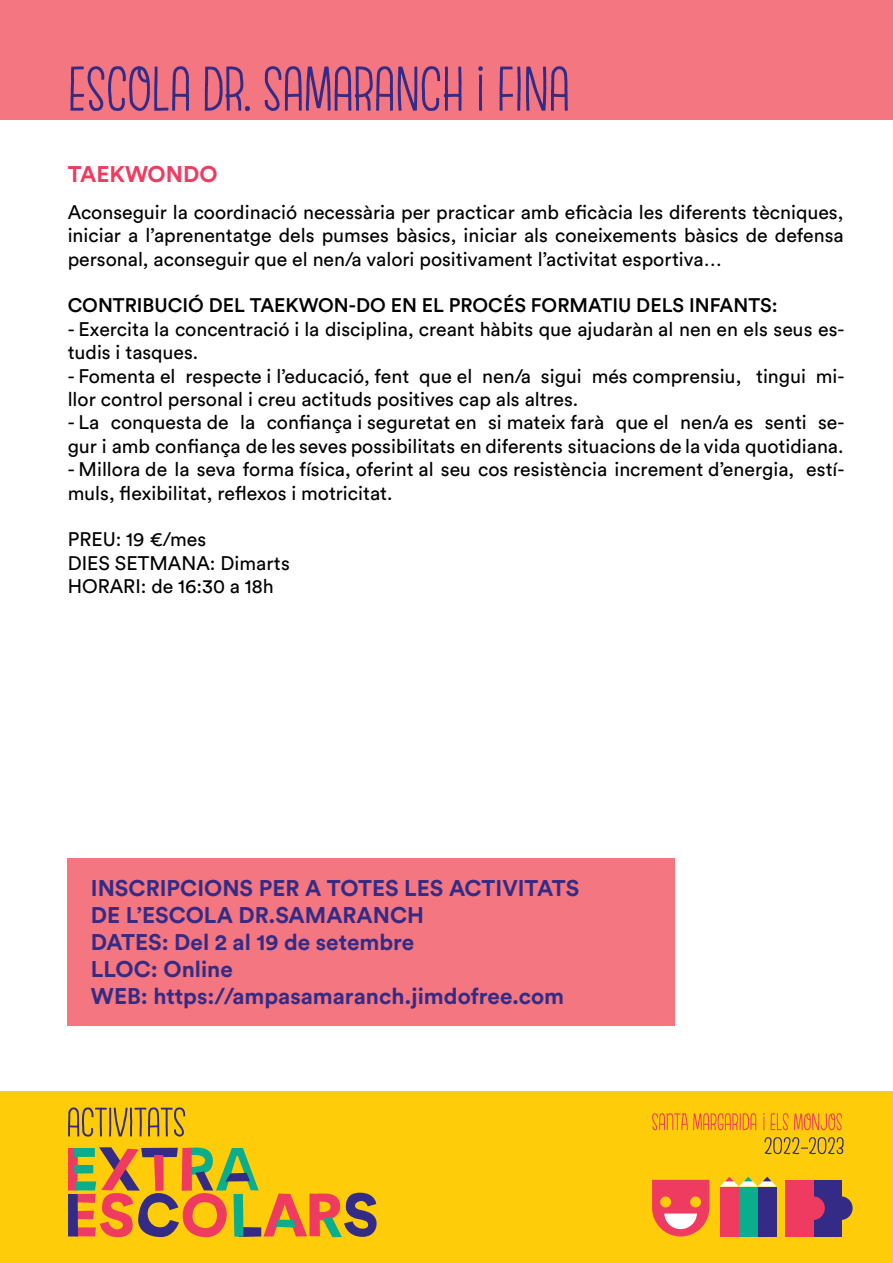
<style>
.page{position:relative;width:893px;height:1263px;background:#fff}
.page>*{position:absolute;margin:0;border:0;box-sizing:border-box;transform-origin:0 0}
.t1{font:63px "Escalope Crust One";color:#332b85}
.t2{font:700 22.5px/27px "Circular Std";color:#332b85}
.t3{font:700 22.5px "Circular Std";color:#f03b61}
.t4{font:19.5px/23.4px "Circular Std";color:#000}
.t5{font:500 19.5px "Circular Std";color:#000}
</style>
<div class="page">
<div style="left:68px;top:858px;width:607px;height:168px;background:#f37681"></div>
<div style="left:0;top:0;width:893px;height:120px;background:#f37681"></div>
<div style="left:0;top:1091px;width:893px;height:172px;background:#ffcc0a"></div>
<svg style="left:68px;top:1147px;width:239px;height:91px"></svg>
<div style="left:309px;top:1193px;width:11px;height:43px;background:#f03b61"></div>
<svg style="left:313px;top:1192px;width:64px;height:45px"></svg>
<div style="left:720px;top:1186px;width:19px;height:50px;background:#f03b61"></div>
<div style="left:739px;top:1186px;width:19px;height:50px;background:#0aad8c"></div>
<div style="left:758px;top:1186px;width:19px;height:50px;background:#332b85"></div>
<svg style="left:720px;top:1176px;width:56px;height:10px"></svg>
<div style="left:785px;top:1180px;width:57px;height:56px;background:#332b85"></div>
<div style="left:785px;top:1180px;width:28px;height:56px;background:#f03b61"></div>
<div style="left:801px;top:1196px;width:24px;height:24px;background:#f03b61;border-radius:50%"></div>
<div style="left:829px;top:1196px;width:24px;height:24px;background:#332b85;border-radius:50%"></div>
<svg style="left:652px;top:1180px;width:57px;height:56px;background:#f3646c"></svg>
<div style="left:690px;top:1196px;width:11px;height:11px;background:#ffcc0a;border-radius:50%"></div>
<div style="left:660px;top:1196px;width:11px;height:11px;background:#ffcc0a;border-radius:50%"></div>
<svg style="left:68px;top:1107px;width:117px;height:30px"></svg>
<svg style="left:764px;top:1137px;width:80px;height:17px"></svg>
<svg style="left:652px;top:1113px;width:104px;height:17px"></svg>
<svg style="left:763px;top:1113px;width:79px;height:17px"></svg>
<h1 class="t1" style="left:68px;top:46px;width:503px">ESCOLA DR. SAMARANCH i FINA</h1>
<p class="t3" style="left:68px;top:159px;width:151px">TAEKWONDO</p>
<p class="t4" style="left:68px;top:200px;width:777px;text-align:justify">Aconseguir la coordinació necessària per practicar amb eficàcia les diferents tècniques, iniciar a l’aprenentatge dels pumses bàsics, iniciar als coneixements bàsics de defensa personal, aconseguir que el nen/a valori positivament l’activitat esportiva…</p>
<p class="t5" style="left:68px;top:293px;width:711px">CONTRIBUCIÓ DEL TAEKWON-DO EN EL PROCÉS FORMATIU DELS INFANTS:</p>
<p class="t4" style="left:68px;top:317px;width:778px">- Exercita la concentració i la disciplina, creant hàbits que ajudaràn al nen en els seus es&shy;tudis i tasques.</p>
<p class="t4" style="left:68px;top:364px;width:778px">- Fomenta el respecte i l’educació, fent que el nen/a sigui més comprensiu, tingui mi&shy;llor control personal i creu actituds positives cap als altres.</p>
<p class="t4" style="left:68px;top:411px;width:778px">- La conquesta de la confiança i seguretat en si mateix farà que el nen/a es senti se&shy;gur i amb confiança de les seves possibilitats en diferents situacions de la vida quotidiana.</p>
<p class="t4" style="left:68px;top:457px;width:778px">- Millora de la seva forma física, oferint al seu cos resistència increment d’energia, estí&shy;muls, flexibilitat, reflexos i motricitat.</p>
<p class="t4" style="left:68px;top:528px;width:224px">PREU: 19 €/mes<br>DIES SETMANA: Dimarts<br>HORARI: de 16:30 a 18h</p>
<p class="t2" style="left:91px;top:874px;width:490px">INSCRIPCIONS PER A TOTES LES ACTIVITATS<br>DE L’ESCOLA DR.SAMARANCH<br>DATES: Del 2 al 19 de setembre<br>LLOC: Online<br>WEB: https://ampasamaranch.jimdofree.com</p>
</div>
